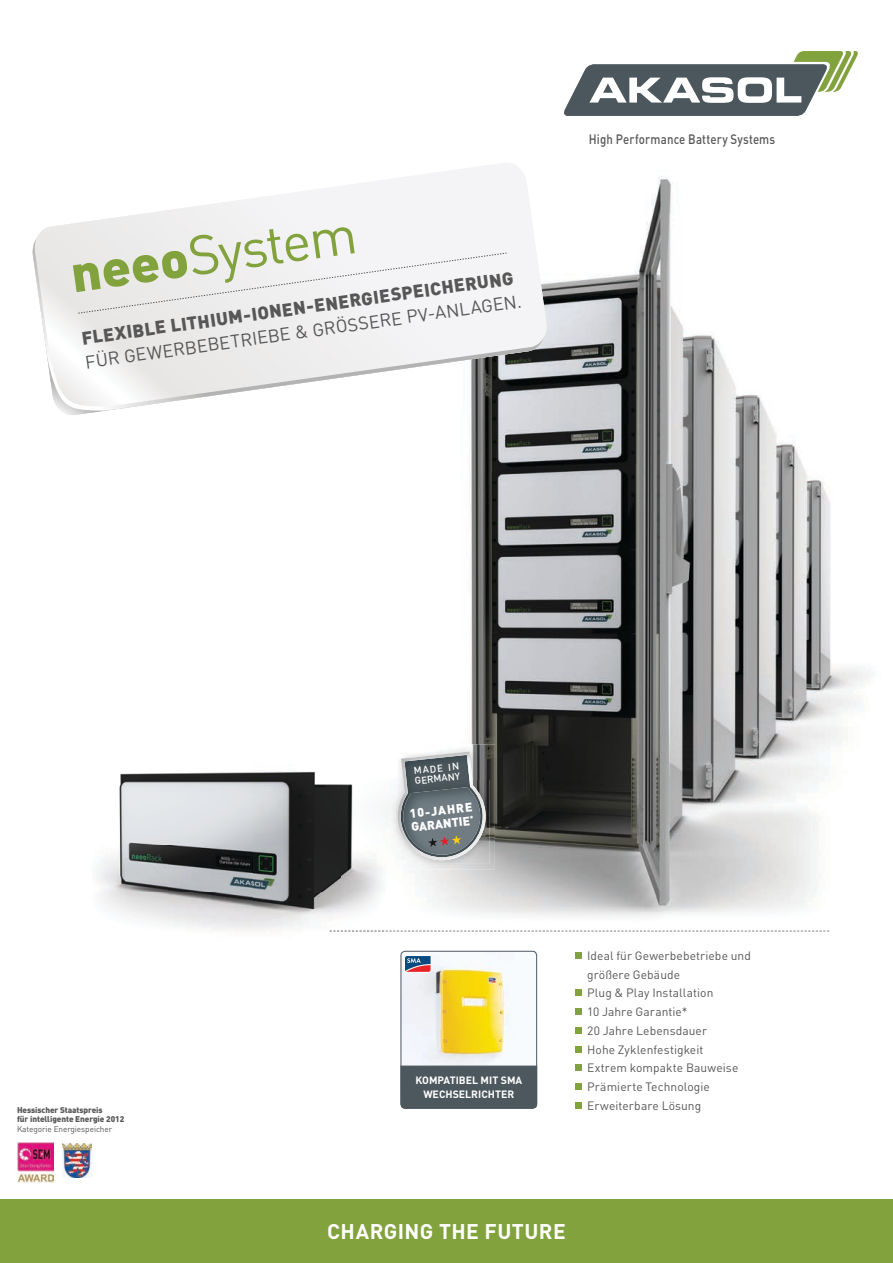
<style>
.page{position:relative;width:893px;height:1263px;background:#fff}
.page>*{position:absolute;margin:0;border:0;box-sizing:border-box;transform-origin:0 0}
.t1{font:700 21px "DIN";letter-spacing:.02em;color:#fff}
.t2{font:900 18px "DIN";color:#575757}
.t3{font:18px "DIN";color:#575757}
.t4{font:500 13.5px "DIN";letter-spacing:.01em;color:#575757;scale:.85 1}
.t5{font:900 12.3px/13.4px "DIN";color:#fff}
.t6{font:12px/18.8px "DIN";letter-spacing:.005em;color:#575757}
.t7{font:700 10.5px/13.5px "DIN";color:#fff;text-align:center}
.t8{font:500 9.9px/9.9px "DIN";color:#fff}
.t9{font:900 8.25px/9.9px "DIN";letter-spacing:-.01em;color:#575757}
.t10{font:8.25px "DIN";letter-spacing:-.01em;color:#575757}
</style>
<div class="page">
<img style="left:386px;top:176px;width:484px;height:755px">
<img style="left:392px;top:908px;width:478px;height:201px">
<svg style="left:62px;top:411px;width:484px;height:5px"></svg>
<svg style="left:32px;top:248px;width:514px;height:163px"></svg>
<svg style="left:33px;top:163px;width:515px;height:244px"></svg>
<svg style="left:73px;top:227px;width:434px;height:87px"></svg>
<svg style="left:564px;top:51px;width:294px;height:65px"></svg>
<svg style="left:386px;top:931px;width:443px;height:1px"></svg>
<img style="left:63px;top:1143px;width:28px;height:34px">
<img style="left:17px;top:1143px;width:37px;height:39px">
<div style="left:0;top:1199px;width:893px;height:64px;background:#82a23d"></div>
<div style="left:575px;top:952px;width:6px;height:7px;background:#82a23d"></div>
<svg style="left:575px;top:990px;width:6px;height:6px"></svg>
<div style="left:575px;top:1008px;width:6px;height:7px;background:#82a23d"></div>
<div style="left:575px;top:1027px;width:6px;height:7px;background:#82a23d"></div>
<svg style="left:575px;top:1046px;width:6px;height:6px"></svg>
<svg style="left:575px;top:1065px;width:6px;height:6px"></svg>
<div style="left:575px;top:1083px;width:6px;height:7px;background:#82a23d"></div>
<div style="left:575px;top:1102px;width:6px;height:7px;background:#82a23d"></div>
<img style="left:401px;top:951px;width:136px;height:115px">
<svg style="left:404px;top:955px;width:27px;height:18px"></svg>
<div style="left:401px;top:1066px;width:136px;height:42px;background:#4c585d"></div>
<div style="left:401px;top:951px;width:136px;height:157px;border:1px solid #4c585d;border-radius:4px"></div>
<img style="left:97px;top:771px;width:289px;height:161px">
<img style="left:330px;top:931px;width:56px;height:1px">
<img style="left:390px;top:744px;width:105px;height:125px">
<img style="left:401px;top:751px;width:71px;height:29px">
<img style="left:396px;top:780px;width:93px;height:84px">
<img style="left:398px;top:780px;width:88px;height:80px">
<img style="left:403px;top:787px;width:77px;height:68px">
<svg style="left:428px;top:835px;width:33px;height:12px"></svg>
<h2 class="t2" style="left:80px;top:326px;width:437px;rotate:-8deg">FLEXIBLE LITHIUM-IONEN-ENERGIESPEICHERUNG</h2>
<h2 class="t3" style="left:84px;top:351px;width:442px;rotate:-8deg">FÜR GEWERBEBETRIEBE &amp; GRÖSSERE PV-ANLAGEN.</h2>
<p class="t4" style="left:589px;top:130px;width:221px">High Performance Battery Systems</p>
<p class="t9" style="left:17px;top:1104px;width:109px">Hessischer Staatspreis<br>für intelligente Energie 2012</p>
<p class="t10" style="left:17px;top:1124px;width:97px">Kategorie Energiespeicher</p>
<p class="t8" style="left:413px;top:766px;width:47px;rotate:-6deg">MADE IN<br>GERMANY</p>
<p class="t5" style="left:409px;top:806px;width:65px;rotate:-6deg">10-JAHRE<br>GARANTIE<sup>*</sup></p>
<p class="t7" style="left:415px;top:1073px;width:108px">KOMPATIBEL MIT SMA<br>WECHSELRICHTER</p>
<p class="t6" style="left:587px;top:946px;width:165px">Ideal für Gewerbebetriebe und größere Gebäude<br>Plug &amp; Play Installation<br>10 Jahre Garantie*<br>20 Jahre Lebensdauer<br>Hohe Zyklenfestigkeit<br>Extrem kompakte Bauweise<br>Prämierte Technologie<br>Erweiterbare Lösung</p>
<h1 class="t1" style="left:327px;top:1218px;width:240px">CHARGING THE FUTURE</h1>
</div>
